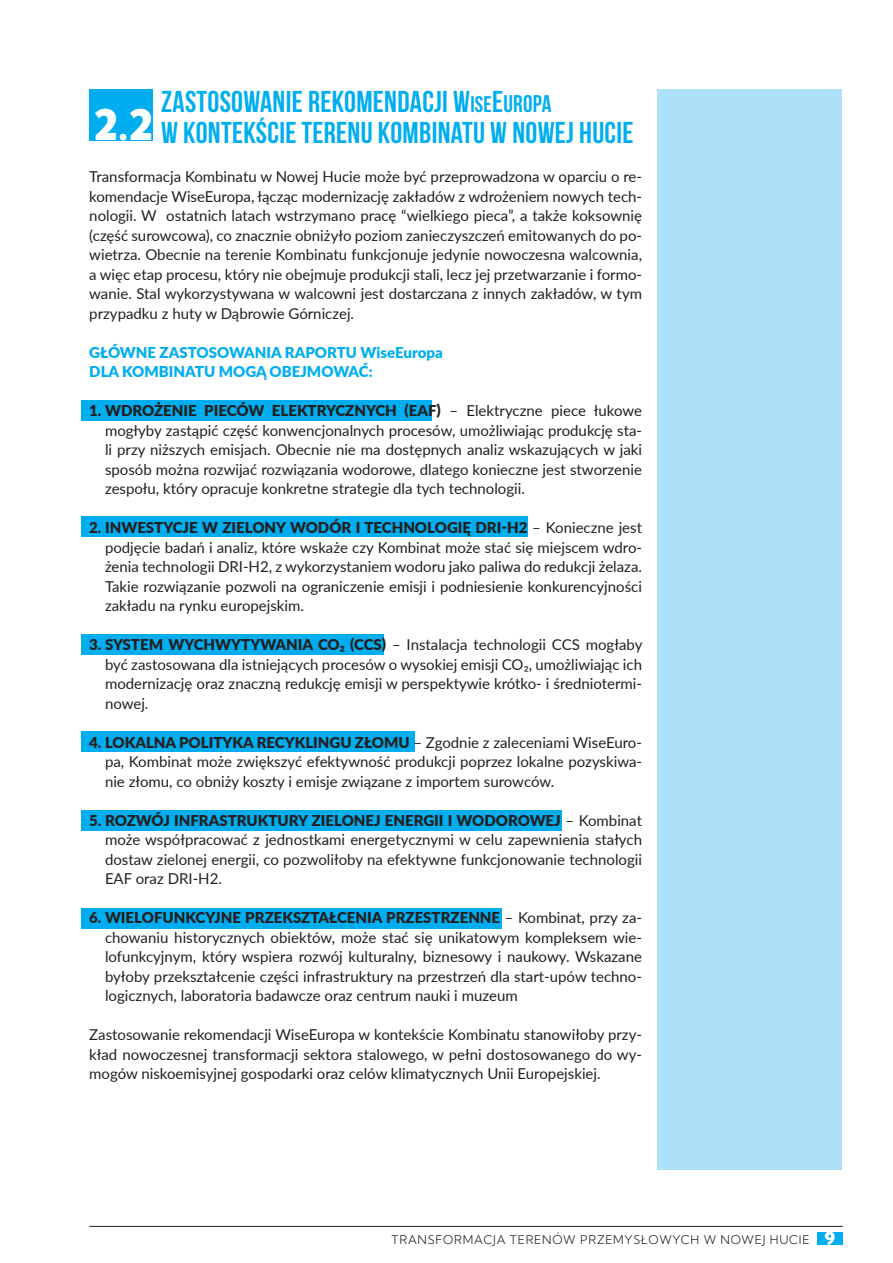
<style>
.page{position:relative;width:893px;height:1263px;background:#fff}
.page>*{position:absolute;margin:0;border:0;box-sizing:border-box;transform-origin:0 0}
.t1{font:900 42px "Kumbh Sans";color:#fff}
.t2{font:700 30px/31.5px "Bebas Neue";letter-spacing:.01em;color:#00aeef}
.t3{font:15px/19.5px "Lato";color:#231f20;text-align:justify}
.t4{font:900 15px "Lato";color:#231f20}
.t5{font:900 15px/19.5px "Lato";color:#00aeef}
.t6{font:300 12px "Kumbh Sans";letter-spacing:.06em;color:#231f20}
.s1{font-size:22.5px}
.s2{font-size:24px}
.s3{font-weight:900}
.s4{font-weight:900;font-size:18px;color:#fff}
</style>
<div class="page">
<div style="left:817px;top:1231px;width:26px;height:13px;background:#00aeef"></div>
<hr style="left:89px;top:1226px;width:754px;height:1px;background:#231f20">
<div style="left:81px;top:401px;width:351px;height:20px;background:#00aeef"></div>
<div style="left:81px;top:517px;width:446px;height:20px;background:#00aeef"></div>
<div style="left:81px;top:635px;width:303px;height:20px;background:#00aeef"></div>
<div style="left:81px;top:731px;width:334px;height:21px;background:#00aeef"></div>
<div style="left:81px;top:810px;width:480px;height:20px;background:#00aeef"></div>
<div style="left:81px;top:908px;width:421px;height:20px;background:#00aeef"></div>
<div style="left:89px;top:89px;width:64px;height:52px;background:#00aeef"></div>
<div style="left:657px;top:89px;width:185px;height:1080px;background:#ade1f9"></div>
<h2 class="t2" style="left:161px;top:85px;width:474px">ZASTOSOWANIE REKOMENDACJI W<span class="s1">ISE</span>E<span class="s2">UROPA<br></span>W KONTEKŚCIE TERENU KOMBINATU W NOWEJ HUCIE</h2>
<p class="t3" style="left:89px;top:166px;width:554px">Transformacja Kombinatu w Nowej Hucie może być przeprowadzona w oparciu o re&shy;komendacje WiseEuropa, łącząc modernizację zakładów z wdrożeniem nowych tech&shy;nologii. W ostatnich latach wstrzymano pracę “wielkiego pieca”, a także koksownię (część surowcowa), co znacznie obniżyło poziom zanieczyszczeń emitowanych do po&shy;wietrza. Obecnie na terenie Kombinatu funkcjonuje jedynie nowoczesna walcownia, a więc etap procesu, który nie obejmuje produkcji stali, lecz jej przetwarzanie i formo&shy;wanie. Stal wykorzystywana w walcowni jest dostarczana z innych zakładów, w tym przypadku z huty w Dąbrowie Górniczej.</p>
<p class="t5" style="left:89px;top:342px;width:355px">GŁÓWNE ZASTOSOWANIA RAPORTU WISEEUROPA<br>DLA KOMBINATU MOGĄ OBEJMOWAĆ:</p>
<p class="t4" style="left:89px;top:400px;width:219px">1. WDROŻENIE PIECÓW ELEKTR</p>
<p class="t4" style="left:326px;top:400px;width:93px">YCZNYCH (EAF</p>
<h1 class="t1" style="left:93px;top:99px;width:61px">2.2</h1>
<p class="t3" style="left:105px;top:400px;width:539px;text-indent:332px"><span class="s3">)</span> – Elektryczne piece łukowe mogłyby zastąpić część konwencjonalnych procesów, umożliwiając produkcję sta&shy;li przy niższych emisjach. Obecnie nie ma dostępnych analiz wskazujących w jaki sposób można rozwijać rozwiązania wodorowe, dlatego konieczne jest stworzenie zespołu, który opracuje konkretne strategie dla tych technologii.</p>
<p class="t3" style="left:105px;top:517px;width:539px;text-indent:-16px"><span class="s3">2. I NWESTYCJE W ZIELONY WODÓR I TECH NOLOGIĘ DRI-H2</span> – Konieczne jest podjęcie badań i analiz, które wskaże czy Kombinat może stać się miejscem wdro&shy;żenia technologii DRI-H2, z wykorzystaniem wodoru jako paliwa do redukcji żelaza.<br>Takie rozwiązanie pozwoli na ograniczenie emisji i podniesienie konkurencyjności zakładu na rynku europejskim.</p>
<p class="t4" style="left:89px;top:634px;width:275px">3. SYST EM WYCH WYTYWANIA CO₂ (CCS</p>
<p class="t3" style="left:105px;top:634px;width:539px;text-indent:277px"><span class="s3">)</span> – Instalacja technologii CCS mogłaby być zastosowana dla istniejących procesów o wysokiej emisji CO₂, umożliwiając ich modernizację oraz znaczną redukcję emisji w perspektywie krótko- i średniotermi&shy;nowej.</p>
<p class="t3" style="left:105px;top:732px;width:538px;text-indent:-16px"><span class="s3">4. LOKALNA POLITYKA RECYKLINGU ZŁOMU</span> – Zgodnie z zaleceniami WiseEuro&shy;pa, Kombinat może zwiększyć efektywność produkcji poprzez lokalne pozyskiwa&shy;nie złomu, co obniży koszty i emisje związane z importem surowców.</p>
<p class="t3" style="left:105px;top:810px;width:539px;text-indent:-16px"><span class="s3">5. ROZWÓJ INFRASTRUKTURY ZIELONEJ ENERGII I WODOROWEJ</span> – Kombinat może współpracować z jednostkami energetycznymi w celu zapewnienia stałych dostaw zielonej energii, co pozwoliłoby na efektywne funkcjonowanie technologii EAF oraz DRI-H2.</p>
<p class="t3" style="left:105px;top:907px;width:539px;text-indent:-16px"><span class="s3">6. WIELOFUNKCYJNE PRZEKSZTAŁCENIA PRZESTRZENNE</span> – Kombinat, przy za&shy;chowaniu historycznych obiektów, może stać się unikatowym kompleksem wie&shy;lofunkcyjnym, który wspiera rozwój kulturalny, biznesowy i naukowy. Wskazane byłoby przekształcenie części infrastruktury na przestrzeń dla start-upów techno&shy;logicznych, laboratoria badawcze oraz centrum nauki i muzeum</p>
<p class="t3" style="left:89px;top:1024px;width:554px">Zastosowanie rekomendacji WiseEuropa w kontekście Kombinatu stanowiłoby przy&shy;kład nowoczesnej transformacji sektora stalowego, w pełni dostosowanego do wy&shy;mogów niskoemisyjnej gospodarki oraz celów klimatycznych Unii Europejskiej.</p>
<p class="t6" style="left:392px;top:1232px;width:445px">TRANSFORMACJA TERENÓW PRZEMYSŁOWYCH W NOWEJ H UCIE <span class="s4">9</span></p>
</div>
